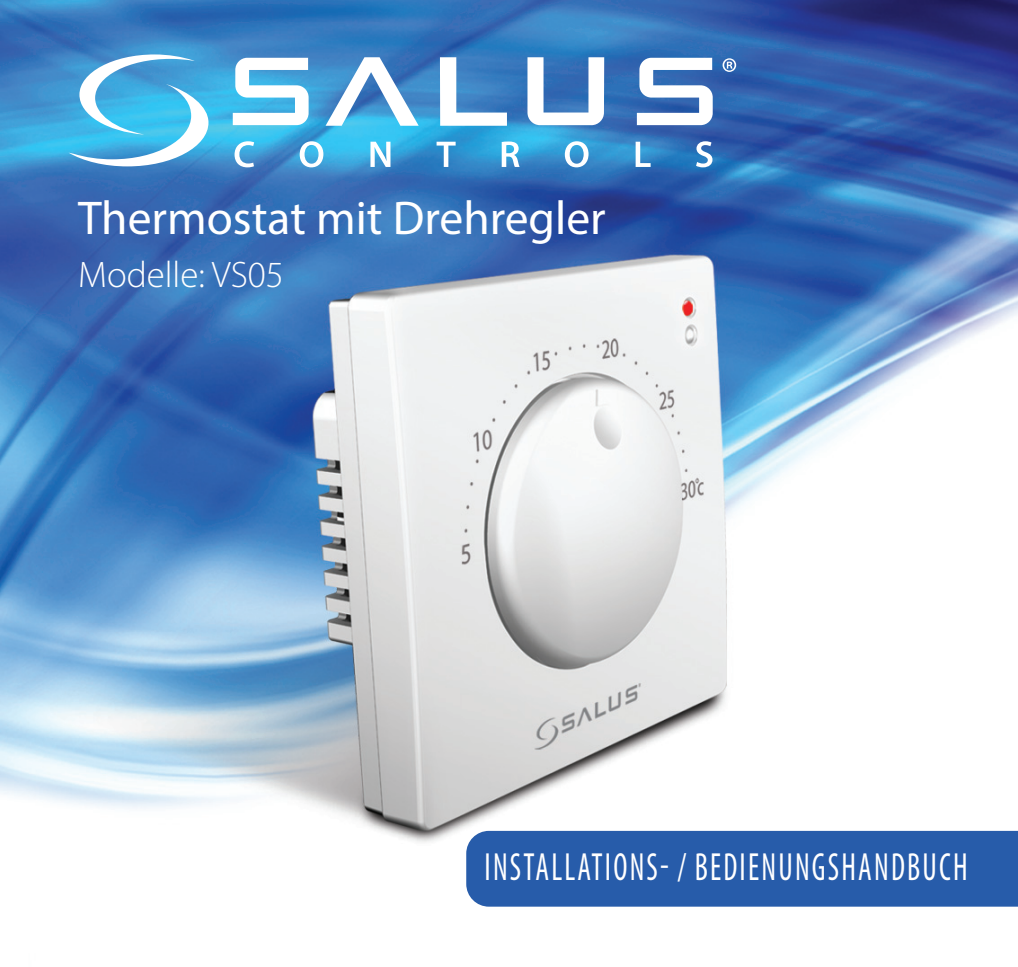
<style>
.page{position:relative;width:1018px;height:967px;background:#fff}
.page>*{position:absolute;margin:0;border:0;box-sizing:border-box;transform-origin:0 0}
.t1{font:47.6px "Myriad Pro";color:#fff}
.t2{font:condensed 39.6px "Myriad Pro";letter-spacing:.07em;color:#fff;scale:.8 1}
.t3{font:300 36.8px "Myriad Pro";color:#fff}
</style>
<div class="page">
<img style="left:0;top:0;width:1018px;height:907px">
<svg style="left:722px;top:58px;width:14px;height:14px"></svg>
<svg style="left:233px;top:58px;width:76px;height:67px"></svg>
<svg style="left:637px;top:58px;width:76px;height:67px"></svg>
<svg style="left:527px;top:57px;width:77px;height:68px"></svg>
<svg style="left:326px;top:57px;width:93px;height:69px"></svg>
<svg style="left:440px;top:57px;width:67px;height:69px"></svg>
<svg style="left:69px;top:54px;width:139px;height:112px"></svg>
<svg style="left:235px;top:141px;width:19px;height:26px"></svg>
<svg style="left:300px;top:141px;width:23px;height:26px"></svg>
<svg style="left:370px;top:142px;width:20px;height:25px"></svg>
<svg style="left:437px;top:142px;width:19px;height:25px"></svg>
<svg style="left:502px;top:141px;width:18px;height:26px"></svg>
<svg style="left:565px;top:141px;width:23px;height:26px"></svg>
<svg style="left:636px;top:142px;width:15px;height:25px"></svg>
<svg style="left:696px;top:141px;width:16px;height:26px"></svg>
<div style="left:466px;top:830px;width:552px;height:76px;background:#275caa"></div>
<p class="t1" style="left:78px;top:189px;width:529px">Thermostat mit Drehregler</p>
<p class="t3" style="left:78px;top:252px;width:207px">Modelle: VS05</p>
<p class="t2" style="left:485px;top:852px;width:606px">INSTALLATIONS- / BEDIENUNGSHANDBUCH</p>
</div>
